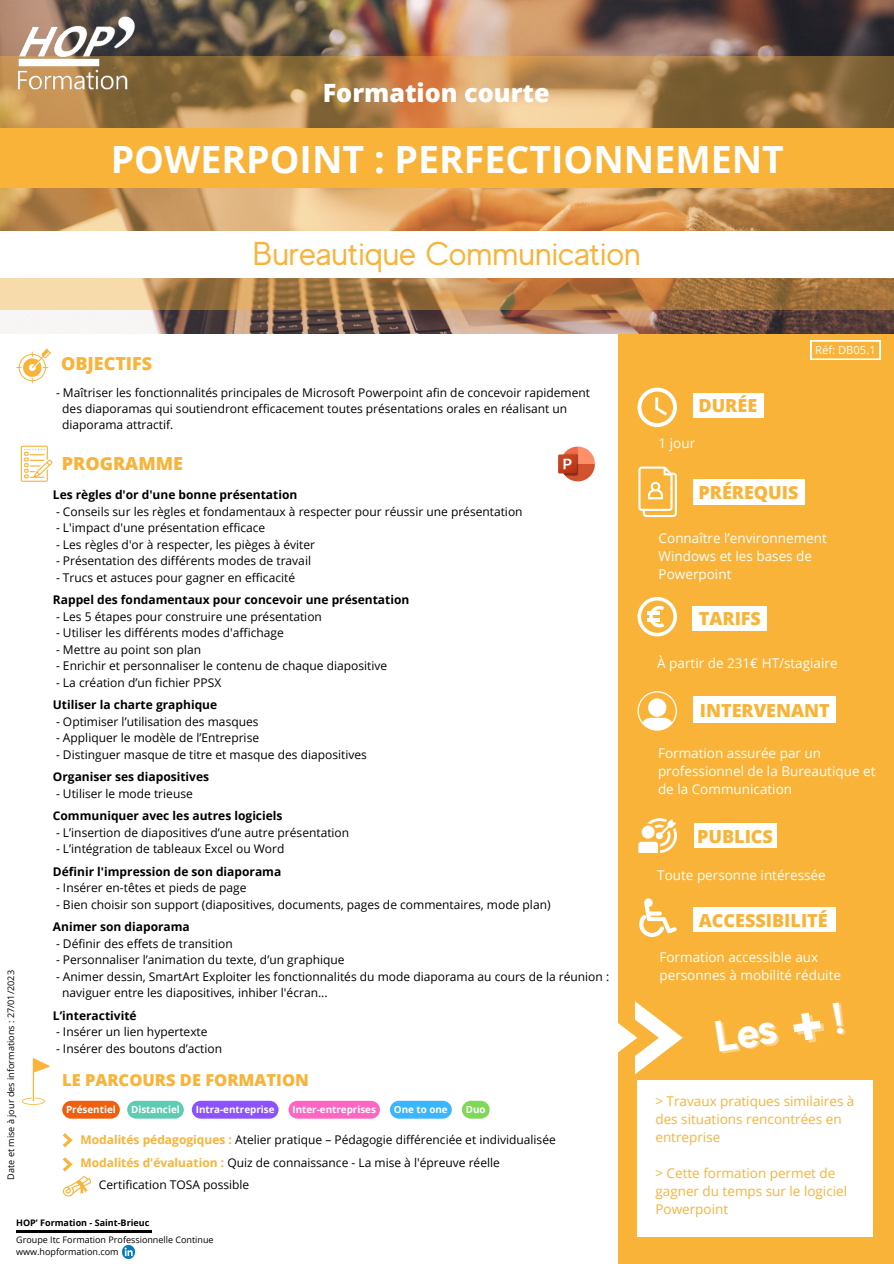
<style>
.page{position:relative;width:894px;height:1264px;background:#fff}
.page>*{position:absolute;margin:0;border:0;box-sizing:border-box;transform-origin:0 0}
.t1{font:700 37.5px "Open Sans";color:#fff}
.t2{font:33px "MADE Evolve Sans";color:#f8b338}
.t3{font:800 25.2px "Open Sans";color:#fff}
.t4{font:800 18px "Open Sans";color:#f8b338}
.t5{font:800 16.5px "Open Sans";color:#f8b338}
.t6{font:13.5px/18px "Open Sans";color:#fff}
.t7{font:13.5px/18px "Open Sans";color:#f8b338}
.t8{font:12px "Open Sans";color:#000}
.t9{font:700 12px "Open Sans";color:#000}
.t10{font:11.25px "Open Sans";color:#fff}
.t11{font:700 9.9px "Open Sans";color:#fff}
.t12{font:9.15px "Open Sans";color:#000}
.t13{font:9px "Open Sans";color:#000}
.t14{font:700 9px "Open Sans";color:#000}
.s1{font-weight:700;color:#f8b338}
</style>
<div class="page">
<div style="left:618px;top:214px;width:275px;height:1049px;background:#f8b338"></div>
<img style="left:0;top:0;width:893px;height:334px">
<svg style="left:0;top:57px;width:893px;height:253px;background:#b88b55"></svg>
<div style="left:0;top:128px;width:893px;height:60px;background:#f8b338"></div>
<div style="left:0;top:231px;width:893px;height:47px;background:#fff"></div>
<svg style="left:637px;top:387px;width:39px;height:40px"></svg>
<div style="left:692px;top:393px;width:71px;height:25px;background:#fff"></div>
<svg style="left:637px;top:597px;width:39px;height:39px"></svg>
<hr style="left:647px;top:618px;width:12px;height:4px;background:#fff">
<hr style="left:647px;top:611px;width:12px;height:4px;background:#fff">
<div style="left:692px;top:605px;width:74px;height:25px;background:#fff"></div>
<svg style="left:638px;top:466px;width:38px;height:51px"></svg>
<div style="left:692px;top:479px;width:112px;height:25px;background:#fff"></div>
<svg style="left:16px;top:348px;width:35px;height:35px"></svg>
<svg style="left:21px;top:445px;width:31px;height:36px"></svg>
<svg style="left:22px;top:1058px;width:28px;height:46px"></svg>
<svg style="left:810px;top:340px;width:70px;height:19px"></svg>
<svg style="left:637px;top:691px;width:39px;height:39px"></svg>
<div style="left:693px;top:823px;width:83px;height:25px;background:#fff"></div>
<svg style="left:639px;top:898px;width:37px;height:38px"></svg>
<div style="left:693px;top:907px;width:142px;height:25px;background:#fff"></div>
<svg style="left:618px;top:1001px;width:64px;height:73px"></svg>
<div style="left:637px;top:1080px;width:236px;height:157px;background:#fff"></div>
<svg style="left:638px;top:818px;width:38px;height:35px"></svg>
<svg style="left:122px;top:1245px;width:12px;height:13px"></svg>
<div style="left:693px;top:696px;width:142px;height:27px;background:#fff"></div>
<img style="left:0;top:0;width:155px;height:115px">
<hr style="left:16px;top:1230px;width:135px;height:2px;background:#000">
<svg style="left:63px;top:1133px;width:10px;height:14px"></svg>
<svg style="left:63px;top:1157px;width:28px;height:39px"></svg>
<div style="left:62px;top:1100px;width:58px;height:18px;background:#ef5f0d;border-radius:9px"></div>
<div style="left:462px;top:1100px;width:27px;height:18px;background:#7ed957;border-radius:9px"></div>
<div style="left:127px;top:1100px;width:57px;height:18px;background:#5dccb2;border-radius:9px"></div>
<div style="left:288px;top:1100px;width:92px;height:18px;background:#ff66c4;border-radius:9px"></div>
<div style="left:192px;top:1100px;width:86px;height:18px;background:#8c52ff;border-radius:9px"></div>
<div style="left:390px;top:1100px;width:61px;height:18px;background:#38b6ff;border-radius:9px"></div>
<img style="left:558px;top:446px;width:37px;height:35px">
<p class="t3" style="left:322px;top:75px;width:228px">Formation courte</p>
<p class="t1" style="left:111px;top:132px;width:674px">POWERPOINT : PERFECTIONNEMENT</p>
<p class="t12" style="left:4px;top:1179px;width:211px;rotate:-90deg">Date et mise à jour des informations : 27/01/2023</p>
<p class="t2" style="left:253px;top:235px;width:389px">Bureautique Communication</p>
<p class="t4" style="left:61px;top:351px;width:93px">OBJECTIFS</p>
<p class="t8" style="left:56px;top:384px;width:535px">- Maîtriser les fonctionnalités principales de Microsoft Powerpoint afin de concevoir rapidement</p>
<p class="t8" style="left:62px;top:400px;width:506px">des diaporamas qui soutiendront efficacement toutes présentations orales en réalisant un</p>
<p class="t8" style="left:62px;top:416px;width:113px">diaporama attractif.</p>
<p class="t4" style="left:62px;top:450px;width:123px">PROGRAMME</p>
<p class="t9" style="left:53px;top:486px;width:246px">Les règles d'or d'une bonne présentation</p>
<p class="t8" style="left:56px;top:502px;width:468px">- Conseils sur les règles et fondamentaux à respecter pour réussir une présentation</p>
<p class="t8" style="left:56px;top:519px;width:211px">- L'impact d'une présentation efficace</p>
<p class="t8" style="left:56px;top:535px;width:260px">- Les règles d'or à respecter, les pièges à éviter</p>
<p class="t8" style="left:56px;top:552px;width:256px">- Présentation des différents modes de travail</p>
<p class="t8" style="left:56px;top:568px;width:240px">- Trucs et astuces pour gagner en efficacité</p>
<p class="t9" style="left:53px;top:591px;width:358px">Rappel des fondamentaux pour concevoir une présentation</p>
<p class="t8" style="left:56px;top:607px;width:267px">- Les 5 étapes pour construire une présentation</p>
<p class="t8" style="left:56px;top:624px;width:229px">- Utiliser les différents modes d'affichage</p>
<p class="t8" style="left:56px;top:640px;width:147px">- Mettre au point son plan</p>
<p class="t8" style="left:56px;top:657px;width:332px">- Enrichir et personnaliser le contenu de chaque diapositive</p>
<p class="t8" style="left:56px;top:673px;width:167px">- La création d’un fichier PPSX</p>
<p class="t9" style="left:53px;top:696px;width:166px">Utiliser la charte graphique</p>
<p class="t8" style="left:56px;top:712px;width:204px">- Optimiser l’utilisation des masques</p>
<p class="t8" style="left:56px;top:729px;width:204px">- Appliquer le modèle de l’Entreprise</p>
<p class="t8" style="left:56px;top:745px;width:312px">- Distinguer masque de titre et masque des diapositives</p>
<p class="t9" style="left:53px;top:768px;width:158px">Organiser ses diapositives</p>
<p class="t8" style="left:56px;top:785px;width:138px">- Utiliser le mode trieuse</p>
<p class="t9" style="left:53px;top:807px;width:231px">Communiquer avec les autres logiciels</p>
<p class="t8" style="left:56px;top:824px;width:294px">- L’insertion de diapositives d’une autre présentation</p>
<p class="t8" style="left:56px;top:840px;width:230px">- L’intégration de tableaux Excel ou Word</p>
<p class="t9" style="left:53px;top:863px;width:230px">Définir l'impression de son diaporama</p>
<p class="t8" style="left:56px;top:879px;width:192px">- Insérer en-têtes et pieds de page</p>
<p class="t8" style="left:56px;top:896px;width:496px">- Bien choisir son support (diapositives, documents, pages de commentaires, mode plan)</p>
<p class="t9" style="left:53px;top:918px;width:138px">Animer son diaporama</p>
<p class="t8" style="left:56px;top:935px;width:178px">- Définir des effets de transition</p>
<p class="t8" style="left:56px;top:951px;width:290px">- Personnaliser l’animation du texte, d’un graphique</p>
<p class="t8" style="left:56px;top:968px;width:554px">- Animer dessin, SmartArt Exploiter les fonctionnalités du mode diaporama au cours de la réunion :</p>
<p class="t8" style="left:62px;top:984px;width:267px">naviguer entre les diapositives, inhiber l'écran...</p>
<p class="t9" style="left:53px;top:1007px;width:85px">L’interactivité</p>
<p class="t8" style="left:56px;top:1023px;width:153px">- Insérer un lien hypertexte</p>
<p class="t8" style="left:56px;top:1040px;width:167px">- Insérer des boutons d’action</p>
<p class="t5" style="left:62px;top:1068px;width:248px">LE PARCOURS DE FORMATION</p>
<p class="t4" style="left:698px;top:393px;width:60px">DURÉE</p>
<p class="t6" style="left:658px;top:433px;width:38px">1 jour</p>
<p class="t4" style="left:698px;top:479px;width:102px">PRÉREQUIS</p>
<p class="t10" style="left:815px;top:342px;width:62px">Réf: DB05.1</p>
<p class="t6" style="left:658px;top:529px;width:170px">Connaître l’environnement<br>Windows et les bases de<br>Powerpoint</p>
<p class="t4" style="left:698px;top:605px;width:64px">TARIFS</p>
<p class="t6" style="left:657px;top:654px;width:182px">À partir de 231€ HT/stagiaire</p>
<p class="t4" style="left:699px;top:697px;width:131px">INTERVENANT</p>
<p class="t6" style="left:657px;top:743px;width:219px">Formation assurée par un professionnel de la Bureautique et de la Communication</p>
<p class="t4" style="left:697px;top:823px;width:77px">PUBLICS</p>
<p class="t6" style="left:657px;top:865px;width:170px">Toute personne intéressée</p>
<p class="t4" style="left:698px;top:907px;width:130px">ACCESSIBILITÉ</p>
<p class="t6" style="left:659px;top:947px;width:183px">Formation accessible aux personnes à mobilité réduite</p>
<p class="t11" style="left:66px;top:1102px;width:51px">Présentiel</p>
<p class="t11" style="left:131px;top:1102px;width:50px">Distanciel</p>
<p class="t11" style="left:196px;top:1102px;width:80px">Intra-entreprise</p>
<p class="t11" style="left:292px;top:1102px;width:85px">Inter-entreprises</p>
<p class="t11" style="left:394px;top:1102px;width:55px">One to one</p>
<p class="t11" style="left:465px;top:1102px;width:21px">Duo</p>
<p class="t7" style="left:655px;top:1091px;width:200px">&gt; Travaux pratiques similaires à des situations rencontrées en entreprise</p>
<p class="t7" style="left:655px;top:1163px;width:193px">&gt; Cette formation permet de gagner du temps sur le logiciel<br>Powerpoint</p>
<p class="t8" style="left:80px;top:1130px;width:477px"><span class="s1">Modalités pédagogiques :</span> Atelier pratique – Pédagogie différenciée et individualisée</p>
<p class="t8" style="left:80px;top:1153px;width:421px"><span class="s1">Modalités d'évaluation :</span> Quiz de connaissance - La mise à l'épreuve réelle</p>
<p class="t8" style="left:99px;top:1176px;width:152px">Certification TOSA possible</p>
<p class="t14" style="left:16px;top:1216px;width:135px">HOP’ Formation - Saint-Brieuc</p>
<p class="t13" style="left:16px;top:1233px;width:199px">Groupe Itc Formation Professionnelle Continue</p>
<p class="t13" style="left:16px;top:1245px;width:104px">www.hopformation.com</p>
</div>
